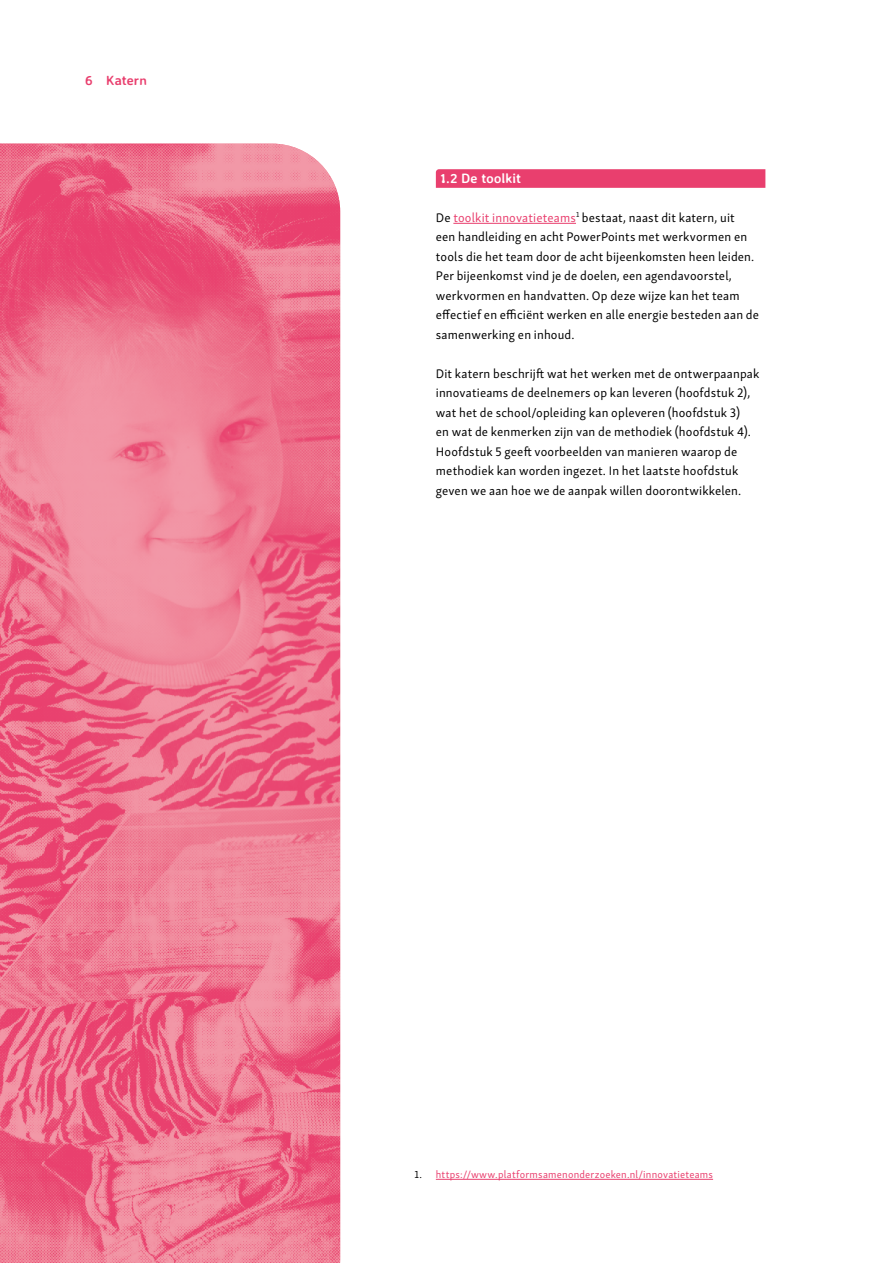
<style>
.page{position:relative;width:893px;height:1263px;background:#fff}
.page>*{position:absolute;margin:0;border:0;box-sizing:border-box;transform-origin:0 0}
.t1{font:700 13.5px "Averia Sans Libre";color:#fff}
.t2{font:700 13.5px "Averia Sans Libre";letter-spacing:.005em;color:#e93f6e}
.t3{font:12.75px/19.5px "Skolar Sans Latn";letter-spacing:.015em;color:#000}
.t4{font:10.5px "Skolar Sans Latn";letter-spacing:.02em;color:#e93f6e}
.s1{color:#e93f6e}
.s2{color:#000}
</style>
<div class="page">
<svg style="left:436px;top:169px;width:329px;height:19px;background:#e94270"></svg>
<hr style="left:453px;top:223px;width:123px;height:1px;background:#e93f6e">
<hr style="left:436px;top:1179px;width:277px;height:1px;background:#e93f6e">
<img style="left:0;top:144px;width:340px;height:1119px">
<p class="t2" style="left:85px;top:72px;width:63px">6 Katern</p>
<p class="t1" style="left:440px;top:169px;width:83px">1.2 De toolkit</p>
<p class="t3" style="left:436px;top:207px;width:325px">De <span class="s1">toolkit innovatieteams</span><sup>1</sup> bestaat, naast dit katern, uit<br>een handleiding en acht PowerPoints met werkvormen en tools die het team door de acht bijeenkomsten heen leiden.<br>Per bijeenkomst vind je de doelen, een agendavoorstel, werkvormen en handvatten. Op deze wijze kan het team effectief en efficiënt werken en alle energie besteden aan de samenwerking en inhoud.</p>
<p class="t3" style="left:436px;top:363px;width:325px">Dit katern beschrijft wat het werken met de ontwerpaanpak innovatieams de deelnemers op kan leveren (hoofdstuk 2), wat het de school/opleiding kan opleveren (hoofdstuk 3)<br>en wat de kenmerken zijn van de methodiek (hoofdstuk 4).<br>Hoofdstuk 5 geeft voorbeelden van manieren waarop de methodiek kan worden ingezet. In het laatste hoofdstuk geven we aan hoe we de aanpak willen doorontwikkelen.</p>
<p class="t4" style="left:415px;top:1166px;width:300px"><span class="s2">1.</span> https://www.platformsamenonderzoeken.nl/innovatieteams</p>
</div>
